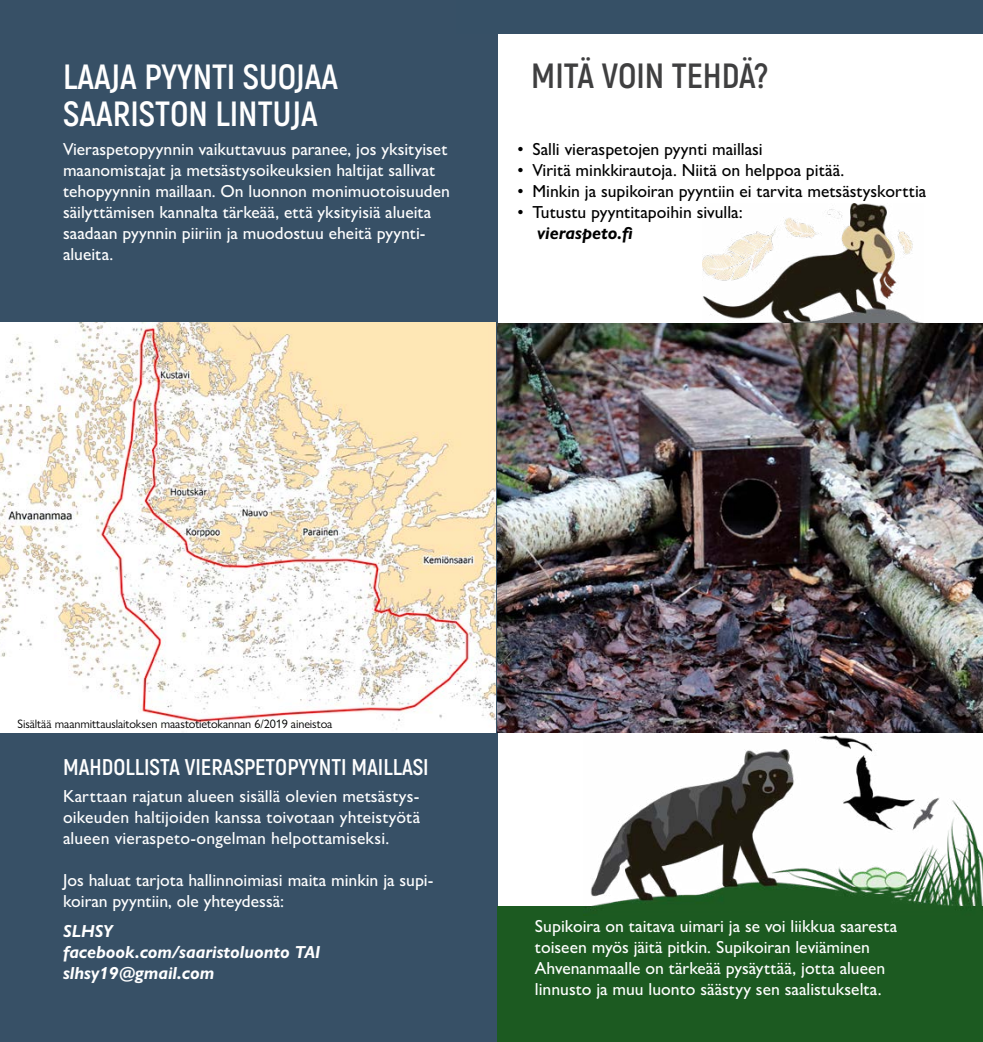
<style>
.page{position:relative;width:983px;height:1042px;background:#fff}
.page>*{position:absolute;margin:0;border:0;box-sizing:border-box;transform-origin:0 0}
.t1{font:700 35px "Akrobat";color:#fff}
.t2{font:700 35px "Akrobat";color:#3f3f40}
.t3{font:700 22.75px "Akrobat";color:#fff}
.Leipis{font:500 17.5px/21px "Gill Sans Nova";color:#fff}
.t4{font:500 17.5px "Gill Sans Nova";color:#000}
.Leipis-2{font:italic 700 17.5px "Gill Sans Nova";color:#fff}
.Leipis-3{font:italic 700 17.5px "Gill Sans Nova";color:#000}
.t5{font:12.25px "Gill Sans Nova";letter-spacing:-.01em;color:#000}
</style>
<div class="page">
<div style="left:0;top:0;width:497px;height:1042px;background:#375066"></div>
<img style="left:0;top:323px;width:495px;height:409px">
<div style="left:497px;top:907px;width:485px;height:135px;background:#1c5a21"></div>
<img style="left:583px;top:736px;width:399px;height:174px">
<img style="left:702px;top:203px;width:221px;height:120px">
<img style="left:497px;top:323px;width:485px;height:409px">
<div style="left:456px;top:0;width:526px;height:33px;background:#365066"></div>
<h1 class="t1" style="left:63px;top:55px;width:276px">LAAJA PYYNTI SUOJAA</h1>
<h1 class="t1" style="left:63px;top:92px;width:256px">SAARISTON LINTUJA</h1>
<p class="Leipis" style="left:63px;top:138px;width:388px">Vieraspetopyynnin vaikuttavuus paranee, jos yksityiset maanomistajat ja metsästysoikeuksien haltijat sallivat tehopyynnin maillaan. On luonnon monimuotoisuuden säilyttämisen kannalta tärkeää, että yksityisiä alueita saadaan pyynnin piiriin ja muodostuu eheitä pyynti&shy;alueita.</p>
<h2 class="t2" style="left:531px;top:54px;width:238px">MITÄ VOIN TEHDÄ?</h2>
<p class="t4" style="left:517px;top:139px;width:246px">• Salli vieraspetojen pyynti maillasi</p>
<p class="t4" style="left:517px;top:160px;width:328px">• Viritä minkkirautoja. Niitä on helppoa pitää.</p>
<p class="t4" style="left:517px;top:181px;width:410px">• Minkin ja supikoiran pyyntiin ei tarvita metsästyskorttia</p>
<p class="t4" style="left:517px;top:202px;width:226px">• Tutustu pyyntitapoihin sivulla:</p>
<p class="Leipis-3" style="left:537px;top:223px;width:97px">vieraspeto.fi</p>
<p class="t5" style="left:18px;top:716px;width:316px">Sisältää maanmittauslaitoksen maastotietokannan 6/2019 aineistoa</p>
<h3 class="t3" style="left:63px;top:753px;width:367px">MAHDOLLISTA VIERASPETOPYYNTI MAILLASI</h3>
<p class="Leipis" style="left:63px;top:785px;width:358px">Karttaan rajatun alueen sisällä olevien metsästys----- oikeuden haltijoiden kanssa toivotaan yhteistyötä alueen vieraspeto-ongelman helpottamiseksi.</p>
<p class="Leipis" style="left:63px;top:869px;width:372px">Jos haluat tarjota hallinnoimiasi maita minkin ja supi&shy;koiran pyyntiin, ole yhteydessä:</p>
<p class="Leipis-2" style="left:63px;top:920px;width:51px">SLHSY</p>
<p class="Leipis-2" style="left:63px;top:941px;width:259px">facebook.com/saaristoluonto TAI</p>
<p class="Leipis-2" style="left:63px;top:962px;width:153px">slhsy19@gmail.com</p>
<p class="Leipis" style="left:535px;top:915px;width:363px">Supikoira on taitava uimari ja se voi liikkua saaresta toiseen myös jäitä pitkin. Supikoiran leviäminen Ahvenanmaalle on tärkeää pysäyttää, jotta alueen linnusto ja muu luonto säästyy sen saalistukselta.</p>
</div>
